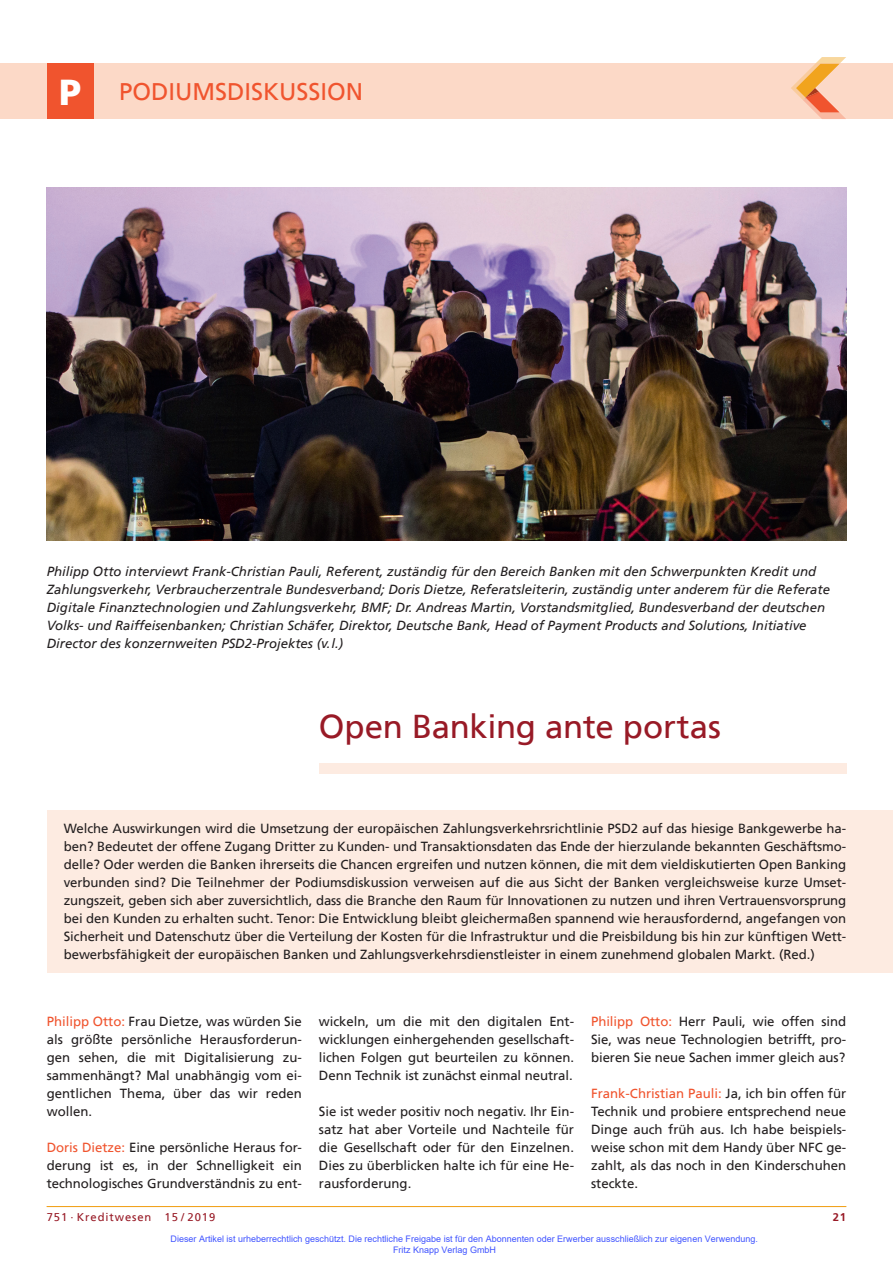
<style>
.page{position:relative;width:893px;height:1263px;background:#fff}
.page>*{position:absolute;margin:0;border:0;box-sizing:border-box;transform-origin:0 0}
.t1{font:33px "Frutiger";letter-spacing:-.01em;color:#981a26}
.t2{font:24px "Frutiger";color:#f0542e}
.t3{font:13.2px/18px "Frutiger";letter-spacing:-.005em;color:#231f20;text-align:justify}
.t4{font:italic 13.2px/18px "Frutiger";color:#231f20}
.t5{font:11.25px "Frutiger";letter-spacing:.08em;color:#981a26}
.t6{font:700 11.25px "Frutiger";color:#981a26}
.t7{font:9px/10.8px "Arial";color:#4054ff}
.s1{font-weight:900;font-size:36px;color:#fff}
.s2{color:#f0542e}
</style>
<div class="page">
<hr style="left:47px;top:1206px;width:799px;height:1px;background:#f1a31e">
<div style="left:0;top:64px;width:893px;height:55px;background:#fcd9c7"></div>
<svg style="left:791px;top:57px;width:55px;height:62px"></svg>
<div style="left:47px;top:64px;width:47px;height:55px;background:#f0542e"></div>
<div style="left:319px;top:764px;width:527px;height:10px;background:#fdebe1"></div>
<img style="left:47px;top:187px;width:799px;height:353px">
<div style="left:47px;top:810px;width:846px;height:162px;background:#fdebe1"></div>
<h2 class="t2" style="left:59px;top:81px;width:305px"><span class="s1">P</span> PODIUMSDISKUSSION</h2>
<p class="t4" style="left:47px;top:563px;width:785px">Philipp Otto interviewt Frank-Christian Pauli, Referent, zuständig für den Bereich Banken mit den Schwerpunkten Kredit und Zahlungsverkehr, Verbraucherzentrale Bundesverband; Doris Dietze, Referatsleiterin, zuständig unter anderem für die Referate Digitale Finanztechnologien und Zahlungsverkehr, BMF; Dr. Andreas Martin, Vorstandsmitglied, Bundesverband der deutschen Volks- und Raiffeisenbanken; Christian Schäfer, Direktor, Deutsche Bank, Head of Payment Products and Solutions, Initiative Director des konzernweiten PSD2-Projektes (v.l.)</p>
<h1 class="t1" style="left:319px;top:711px;width:403px">Open Banking ante portas</h1>
<p class="t3" style="left:64px;top:820px;width:784px">Welche Auswirkungen wird die Umsetzung der europäischen Zahlungsverkehrsrichtlinie PSD2 auf das hiesige Bankgewerbe ha&shy;ben? Bedeutet der offene Zugang Dritter zu Kunden- und Transaktionsdaten das Ende der hierzulande bekannten Geschäftsmo&shy;delle? Oder werden die Banken ihrerseits die Chancen ergreifen und nutzen können, die mit dem vieldiskutierten Open Banking verbunden sind? Die Teilnehmer der Podiumsdiskussion verweisen auf die aus Sicht der Banken vergleichsweise kurze Umset&shy;zungszeit, geben sich aber zuversichtlich, dass die Branche den Raum für Innovationen zu nutzen und ihren Vertrauensvorsprung bei den Kunden zu erhalten sucht. Tenor: Die Entwicklung bleibt gleichermaßen spannend wie herausfordernd, angefangen von Sicherheit und Datenschutz über die Verteilung der Kosten für die Infrastruktur und die Preisbildung bis hin zur künftigen Wett&shy;bewerbsfähigkeit der europäischen Banken und Zahlungsverkehrsdienstleister in einem zunehmend globalen Markt. (Red.)</p>
<p class="t3" style="left:47px;top:1013px;width:257px"><span class="s2">Philipp Otto:</span> Frau Dietze, was würden Sie als größte persönliche Herausforderun&shy;gen sehen, die mit Digitalisierung zu&shy;sammenhängt? Mal unabhängig vom ei&shy;gentlichen Thema, über das wir reden wollen.</p>
<p class="t3" style="left:47px;top:1139px;width:257px"><span class="s2">Doris Dietze:</span> Eine persönliche Heraus for&shy;derung ist es, in der Schnelligkeit ein technologisches Grundverständnis zu ent-</p>
<p class="t3" style="left:319px;top:1013px;width:257px">wickeln, um die mit den digitalen Ent&shy;wicklungen einhergehenden gesellschaft&shy;lichen Folgen gut beurteilen zu können.<br>Denn Technik ist zunächst einmal neutral.</p>
<p class="t3" style="left:319px;top:1103px;width:257px">Sie ist weder positiv noch negativ. Ihr Ein&shy;satz hat aber Vorteile und Nachteile für die Gesellschaft oder für den Einzelnen.<br>Dies zu überblicken halte ich für eine He&shy;rausforderung.</p>
<p class="t3" style="left:591px;top:1013px;width:257px"><span class="s2">Philipp Otto:</span> Herr Pauli, wie offen sind Sie, was neue Technologien betrifft, pro&shy;bieren Sie neue Sachen immer gleich aus?</p>
<p class="t3" style="left:591px;top:1085px;width:257px"><span class="s2">Frank-Christian Pauli:</span> Ja, ich bin offen für Technik und probiere entsprechend neue Dinge auch früh aus. Ich habe beispiels&shy;weise schon mit dem Handy über NFC ge&shy;zahlt, als das noch in den Kinderschuhen steckte.</p>
<p class="t5" style="left:47px;top:1211px;width:170px">751 · Kreditwesen 15 / 2019</p>
<p class="t6" style="left:833px;top:1211px;width:15px">21</p>
<p class="t7" style="left:393px;top:1233px;width:366px;text-indent:-223px">Dieser Artikel ist urheberrechtlich geschützt. Die rechtliche Freigabe ist für den Abonnenten oder Erwerber ausschließlich zur eigenen Verwendung.<br>Fritz Knapp Verlag GmbH</p>
</div>
